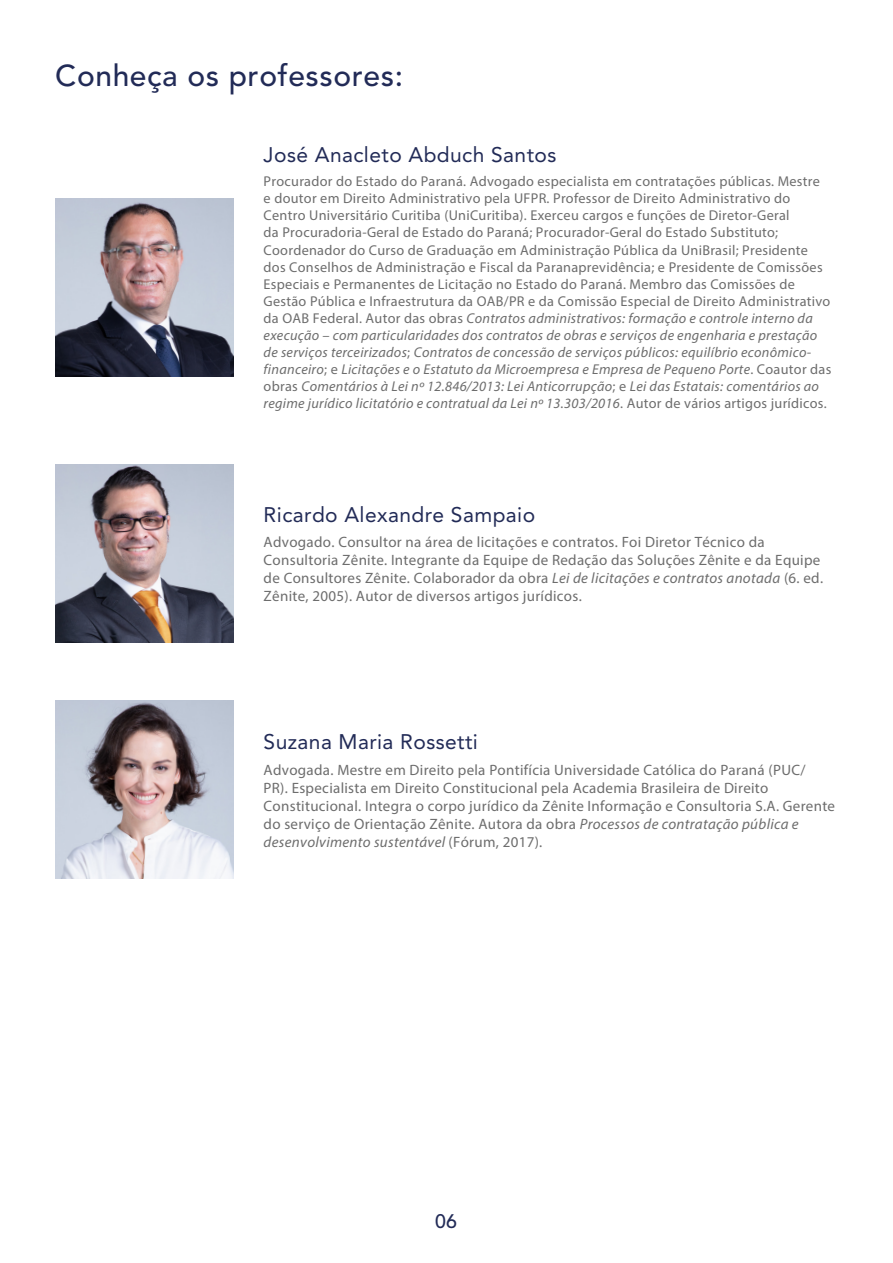
<style>
.page{position:relative;width:893px;height:1263px;background:#fff}
.page>*{position:absolute;margin:0;border:0;box-sizing:border-box;transform-origin:0 0}
.TITULO{font:500 30px "Avenir LT Std";letter-spacing:.02em;color:#222b57}
.PROFES_Nomes{font:21px "Avenir LT Std";letter-spacing:.02em;color:#222b57}
.t1{font:500 19.5px "Avenir LT Std";color:#222b57}
.PROFES_Curriculo{font:15px/18px "Myriad Pro";letter-spacing:.02em;color:#6d6d6d}
.PROFES_Curriculo-2{font:14.25px/17.1px "Myriad Pro";letter-spacing:.02em;color:#6d6d6d}
.s1{font-style:italic}
</style>
<div class="page">
<img style="left:55px;top:701px;width:178px;height:178px">
<img style="left:55px;top:465px;width:178px;height:177px">
<img style="left:55px;top:199px;width:178px;height:177px">
<p class="TITULO" style="left:55px;top:59px;width:349px">Conheça os professores:</p>
<p class="PROFES_Nomes" style="left:264px;top:142px;width:294px">José Anacleto Abduch Santos</p>
<p class="PROFES_Curriculo-2" style="left:264px;top:173px;width:569px">Procurador do Estado do Paraná. Advogado especialista em contratações públicas. Mestre<br>e doutor em Direito Administrativo pela UFPR. Professor de Direito Administrativo do Centro Universitário Curitiba (UniCuritiba). Exerceu cargos e funções de Diretor-Geral<br>da Procuradoria-Geral de Estado do Paraná; Procurador-Geral do Estado Substituto; Coordenador do Curso de Graduação em Administração Pública da UniBrasil; Presidente dos Conselhos de Administração e Fiscal da Paranaprevidência; e Presidente de Comissões Especiais e Permanentes de Licitação no Estado do Paraná. Membro das Comissões de Gestão Pública e Infraestrutura da OAB/PR e da Comissão Especial de Direito Administrativo da OAB Federal. Autor das obras <span class="s1">Contratos administrativos: formação e controle interno da execução – com particularidades dos contratos de obras e serviços de engenharia e prestação de serviços terceirizados</span>; <span class="s1">Contratos de concessão de serviços públicos: equilíbrio econômico&shy;financeiro</span>; e <span class="s1">Licitações e o Estatuto da Microempresa e Empresa de Pequeno Porte</span>. Coautor das obras <span class="s1">Comentários à Lei nº 12.846/2013: Lei Anticorrupção</span>; e <span class="s1">Lei das Estatais: comentários ao regime jurídico licitatório e contratual da Lei nº 13.303/2016</span>. Autor de vários artigos jurídicos.</p>
<p class="PROFES_Nomes" style="left:264px;top:502px;width:273px">Ricardo Alexandre Sampaio</p>
<p class="PROFES_Curriculo" style="left:264px;top:533px;width:561px">Advogado. Consultor na área de licitações e contratos. Foi Diretor Técnico da Consultoria Zênite. Integrante da Equipe de Redação das Soluções Zênite e da Equipe de Consultores Zênite. Colaborador da obra <span class="s1">Lei de licitações e contratos anotada</span> (6. ed.<br>Zênite, 2005). Autor de diversos artigos jurídicos.</p>
<p class="PROFES_Nomes" style="left:264px;top:729px;width:216px">Suzana Maria Rossetti</p>
<p class="PROFES_Curriculo" style="left:264px;top:760px;width:573px">Advogada. Mestre em Direito pela Pontifícia Universidade Católica do Paraná (PUC/<br>PR). Especialista em Direito Constitucional pela Academia Brasileira de Direito Constitucional. Integra o corpo jurídico da Zênite Informação e Consultoria S.A. Gerente do serviço de Orientação Zênite. Autora da obra <span class="s1">Processos de contratação pública e desenvolvimento sustentável</span> (Fórum, 2017).</p>
<h3 class="t1" style="left:435px;top:1210px;width:23px">06</h3>
</div>
